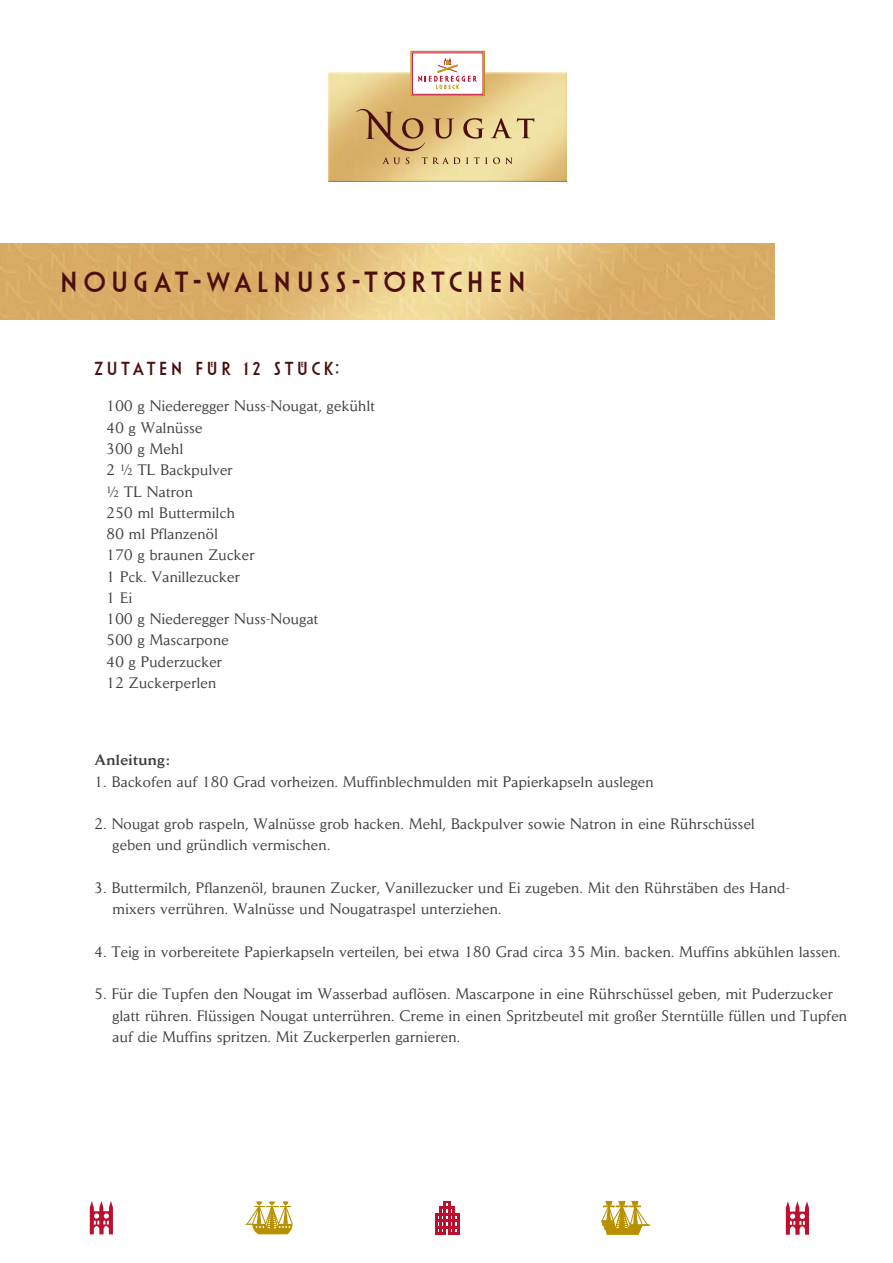
<style>
.page{position:relative;width:893px;height:1263px;background:#fff}
.page>*{position:absolute;margin:0;border:0;box-sizing:border-box;transform-origin:0 0}
.t1{font:25.5px "Niederegger";letter-spacing:-.05em;color:#4a0f0e}
.t2{font:16.5px "Niederegger";letter-spacing:-.03em;color:#4a0f0e}
.t3{font:15px/21.3px "Daily News";letter-spacing:.025em;color:#3e3e40}
.t4{font:500 15px "Daily News";letter-spacing:.025em;color:#3e3e40}
</style>
<div class="page">
<img style="left:0;top:243px;width:774px;height:77px">
<svg style="left:786px;top:1201px;width:23px;height:34px"></svg>
<svg style="left:90px;top:1201px;width:23px;height:33px"></svg>
<svg style="left:601px;top:1201px;width:48px;height:33px"></svg>
<svg style="left:437px;top:1232px;width:20px;height:2px"></svg>
<hr style="left:435px;top:1213px;width:2px;height:21px;background:#bd102f">
<hr style="left:457px;top:1213px;width:2px;height:21px;background:#bd102f">
<hr style="left:444px;top:1201px;width:2px;height:33px;background:#bd102f">
<hr style="left:448px;top:1201px;width:2px;height:33px;background:#bd102f">
<hr style="left:435px;top:1213px;width:24px;height:2px;background:#bd102f">
<hr style="left:435px;top:1219px;width:24px;height:2px;background:#bd102f">
<hr style="left:435px;top:1226px;width:24px;height:2px;background:#bd102f">
<svg style="left:439px;top:1201px;width:16px;height:8px"></svg>
<hr style="left:439px;top:1207px;width:2px;height:27px;background:#bd102f">
<hr style="left:453px;top:1207px;width:2px;height:27px;background:#bd102f">
<svg style="left:245px;top:1201px;width:48px;height:33px"></svg>
<img style="left:328px;top:73px;width:239px;height:109px">
<div style="left:412px;top:53px;width:71px;height:42px;background:#fff"></div>
<div style="left:410px;top:51px;width:75px;height:45px;border:1px solid #b89000"></div>
<svg style="left:418px;top:58px;width:59px;height:31px"></svg>
<svg style="left:382px;top:157px;width:18px;height:7px"></svg>
<svg style="left:406px;top:157px;width:3px;height:7px"></svg>
<svg style="left:422px;top:157px;width:38px;height:7px"></svg>
<svg style="left:466px;top:157px;width:46px;height:7px"></svg>
<svg style="left:433px;top:119px;width:21px;height:20px"></svg>
<svg style="left:463px;top:118px;width:21px;height:21px"></svg>
<svg style="left:491px;top:118px;width:43px;height:20px"></svg>
<svg style="left:356px;top:106px;width:69px;height:45px"></svg>
<h1 class="t1" style="left:63px;top:271px;width:474px">NOUGAT-WALNUSS-TÖRTCHEN</h1>
<p class="t2" style="left:95px;top:362px;width:255px">ZUTATEN FÜR 12 STÜCK:</p>
<p class="t3" style="left:107px;top:395px;width:270px">100 g Niederegger Nuss-Nougat, gekühlt<br>40 g Walnüsse<br>300 g Mehl<br>2 ½ TL Backpulver<br>½ TL Natron<br>250 ml Buttermilch<br>80 ml Pflanzenöl<br>170 g braunen Zucker<br>1 Pck. Vanillezucker<br>1 Ei<br>100 g Niederegger Nuss-Nougat<br>500 g Mascarpone<br>40 g Puderzucker<br>12 Zuckerperlen</p>
<p class="t4" style="left:95px;top:751px;width:77px">Anleitung:</p>
<p class="t3" style="left:95px;top:771px;width:561px">1. Backofen auf 180 Grad vorheizen. Muffinblechmulden mit Papierkapseln auslegen</p>
<p class="t3" style="left:113px;top:813px;width:644px;text-indent:-18px">2. Nougat grob raspeln, Walnüsse grob hacken. Mehl, Backpulver sowie Natron in eine Rührschüssel geben und gründlich vermischen.</p>
<p class="t3" style="left:113px;top:877px;width:679px;text-indent:-18px">3. Buttermilch, Pflanzenöl, braunen Zucker, Vanillezucker und Ei zugeben. Mit den Rührstäben des Hand&shy;mixers verrühren. Walnüsse und Nougatraspel unterziehen.</p>
<p class="t3" style="left:95px;top:941px;width:748px">4. Teig in vorbereitete Papierkapseln verteilen, bei etwa 180 Grad circa 35 Min. backen. Muffins abkühlen lassen.</p>
<p class="t3" style="left:113px;top:983px;width:736px;text-indent:-18px">5. Für die Tupfen den Nougat im Wasserbad auflösen. Mascarpone in eine Rührschüssel geben, mit Puderzucker glatt rühren. Flüssigen Nougat unterrühren. Creme in einen Spritzbeutel mit großer Sterntülle füllen und Tupfen auf die Muffins spritzen. Mit Zuckerperlen garnieren.</p>
</div>
